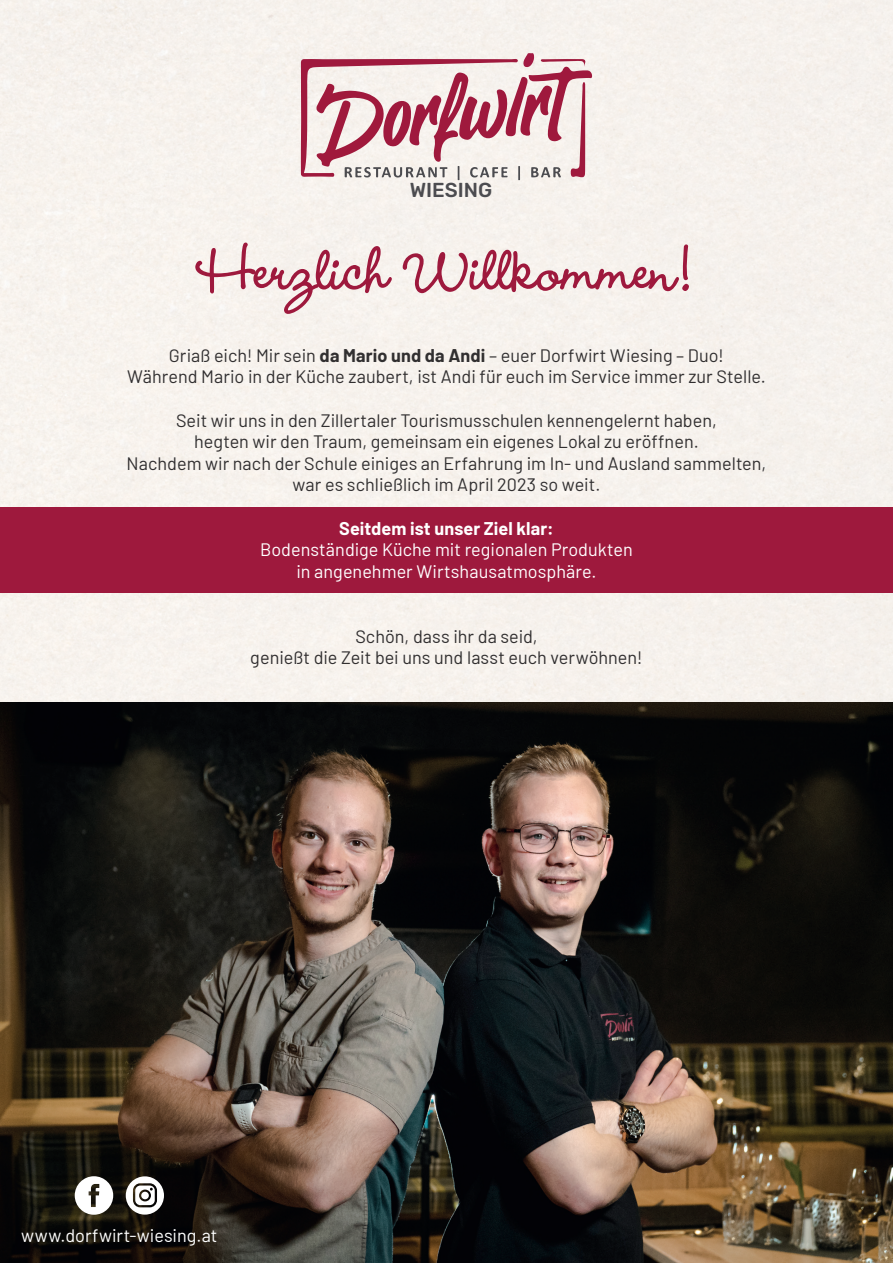
<style>
.page{position:relative;width:893px;height:1263px;background:#fff}
.page>*{position:absolute;margin:0;border:0;box-sizing:border-box;transform-origin:0 0}
.t1{font:75px "Wendy LP Bold";color:#9e193d}
.t2{font:500 20.25px "Rubik";color:#4c4c50}
.t3{font:18px/21.6px "Barlow";color:#312f30;text-align:center}
.t4{font:18px/21.6px "Barlow";color:#fff;text-align:center}
.t5{font:700 18px "Barlow";letter-spacing:.005em;color:#fff}
.s1{font-weight:700}
</style>
<div class="page">
<div style="left:0;top:0;width:893px;height:702px;background:#f6f2ed"></div>
<svg style="left:301px;top:53px;width:291px;height:127px"></svg>
<div style="left:0;top:508px;width:893px;height:85px;background:#9e193d"></div>
<img style="left:0;top:702px;width:893px;height:561px">
<svg style="left:75px;top:1176px;width:38px;height:39px"></svg>
<svg style="left:126px;top:1176px;width:38px;height:38px"></svg>
<p class="t2" style="left:410px;top:179px;width:84px">WIESING</p>
<h1 class="t1" style="left:201px;top:227px;width:493px">Herzlich Willkommen!</h1>
<p class="t3" style="left:127px;top:343px;width:640px">Griaß eich! Mir sein <span class="s1">da Mario und da Andi</span> – euer Dorfwirt Wiesing – Duo!<br>Während Mario in der Küche zaubert, ist Andi für euch im Service immer zur Stelle.</p>
<p class="t3" style="left:127px;top:408px;width:641px">Seit wir uns in den Zillertaler Tourismusschulen kennengelernt haben,<br>hegten wir den Traum, gemeinsam ein eigenes Lokal zu eröffnen.<br>Nachdem wir nach der Schule einiges an Erfahrung im In- und Ausland sammelten, war es schließlich im April 2023 so weit.</p>
<p class="t5" style="left:339px;top:515px;width:216px">Seitdem ist unser Ziel klar:</p>
<p class="t4" style="left:260px;top:537px;width:374px">Bodenständige Küche mit regionalen Produkten in angenehmer Wirtshausatmosphäre.</p>
<p class="t3" style="left:250px;top:624px;width:394px">Schön, dass ihr da seid,<br>genießt die Zeit bei uns und lasst euch verwöhnen!</p>
<p class="t4" style="left:21px;top:1223px;width:198px">www.dorfwirt-wiesing.at</p>
</div>
